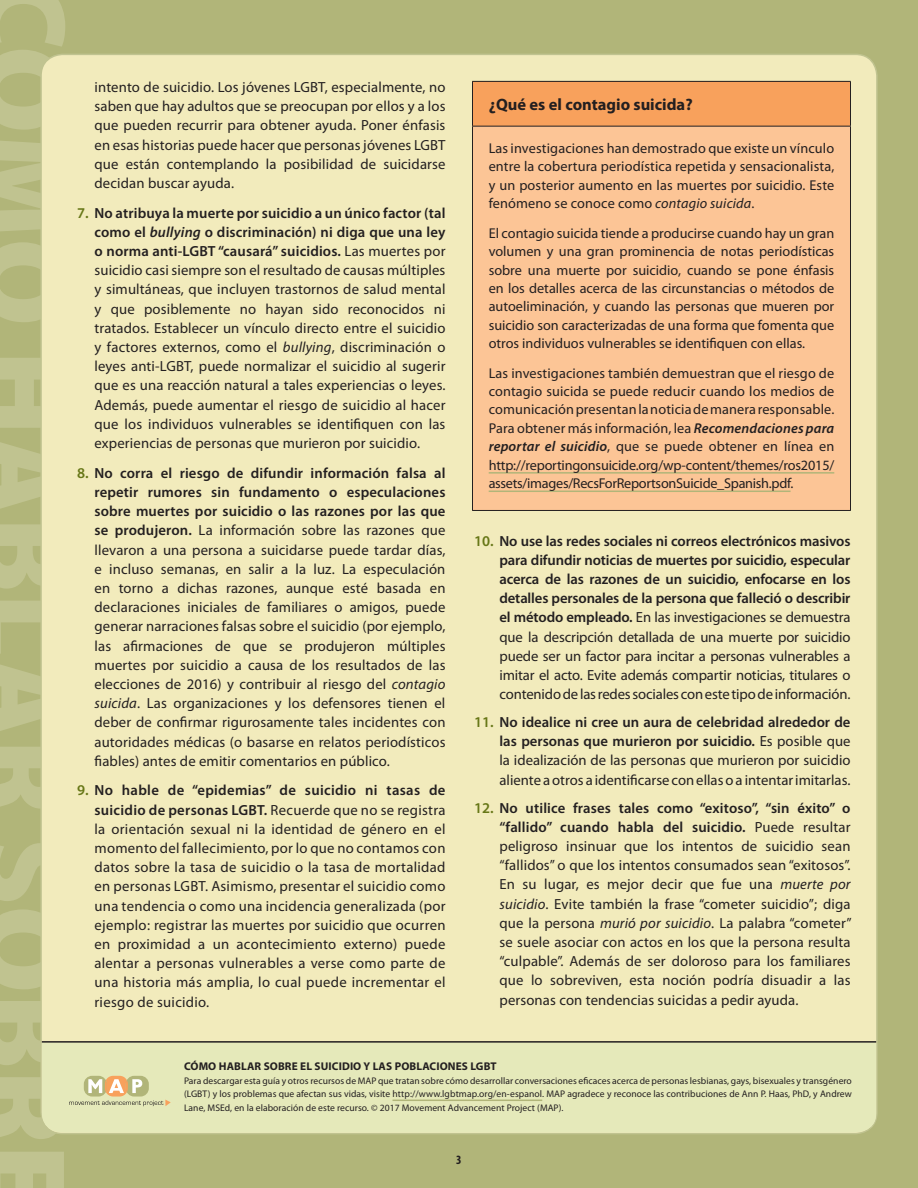
<style>
.page{position:relative;width:918px;height:1188px;background:#b1b579}
.page>*{position:absolute;margin:0;border:0;box-sizing:border-box;transform-origin:0 0}
.t1{font:900 120.75px "Myriad Pro";color:#c0c390}
.Sidebar_Title{font:700 16.5px "Myriad Pro";color:#231f20}
.t2{font:14.7px/19.2px "Myriad Pro";letter-spacing:.01em;color:#231f20;text-align:justify}
.Sidebar_Text{font:14.25px/18.5px "Myriad Pro";color:#231f20;text-align:justify}
.t3{font:700 condensed 12.75px "Myriad Pro";color:#231f20}
.t4{font:700 11.25px "Myriad Pro";letter-spacing:.01em;color:#231f20}
.t5{font:9.6px/13.5px "Myriad Pro";letter-spacing:.005em;color:#231f20;text-align:justify}
.s1{font-weight:600;font-size:15px;color:#677717}
.s2{font-weight:600}
.s3{font-weight:600;font-style:italic}
.s4{font-style:italic}
</style>
<div class="page">
<div style="left:41px;top:54px;width:836px;height:1080px;background:#f2ebbc;border-radius:22px"></div>
<div style="left:472px;top:81px;width:378px;height:45px;background:#f8a15c"></div>
<div style="left:472px;top:126px;width:378px;height:384px;background:#fcc596"></div>
<hr style="left:472px;top:81px;width:379px;height:1px;background:#231f20">
<hr style="left:472px;top:82px;width:1px;height:44px;background:#231f20">
<hr style="left:850px;top:82px;width:1px;height:44px;background:#231f20">
<hr style="left:472px;top:126px;width:379px;height:1px;background:#231f20">
<hr style="left:472px;top:127px;width:1px;height:383px;background:#231f20">
<hr style="left:850px;top:127px;width:1px;height:383px;background:#231f20">
<hr style="left:472px;top:510px;width:379px;height:1px;background:#231f20">
<hr style="left:489px;top:472px;width:345px;height:2px;background:#b1b579">
<hr style="left:489px;top:491px;width:302px;height:1px;background:#b1b579">
<div style="left:42px;top:1043px;width:834px;height:90px;background:#e5e9ba"></div>
<hr style="left:42px;top:1041px;width:834px;height:2px;background:#231f20">
<hr style="left:393px;top:1100px;width:149px;height:1px;background:#b1b579">
<svg style="left:69px;top:1076px;width:102px;height:30px"></svg>
<h1 class="t1" style="left:104px;top:-23px;width:1235px;rotate:90deg">COMO HABLAR SOBRE</h1>
<p class="t2" style="left:94px;top:77px;width:353px">intento de suicidio. Los jóvenes LGBT, especialmente, no saben que hay adultos que se preocupan por ellos y a los que pueden recurrir para obtener ayuda. Poner énfasis en esas historias puede hacer que personas jóvenes LGBT que están contemplando la posibilidad de suicidarse decidan buscar ayuda.</p>
<p class="t2" style="left:94px;top:203px;width:353px;text-indent:-17px"><span class="s1">7.</span> <span class="s2">No atribuya la muerte por suicidio a un único factor (tal como el</span> <span class="s3">bullying</span> <span class="s2">o discriminación) ni diga que una ley o norma anti-LGBT “causará” suicidios.</span> Las muertes por suicidio casi siempre son el resultado de causas múltiples y simultáneas, que incluyen trastornos de salud mental y que posiblemente no hayan sido reconocidos ni tratados. Establecer un vínculo directo entre el suicidio y factores externos, como el <span class="s4">bullying</span>, discriminación o leyes anti-LGBT, puede normalizar el suicidio al sugerir que es una reacción natural a tales experiencias o leyes.<br>Además, puede aumentar el riesgo de suicidio al hacer que los individuos vulnerables se identifiquen con las experiencias de personas que murieron por suicidio.</p>
<p class="t2" style="left:94px;top:463px;width:353px;text-indent:-17px"><span class="s1">8.</span> <span class="s2">No corra el riesgo de difundir información falsa al repetir rumores sin fundamento o especulaciones sobre muertes por suicidio o las razones por las que se produjeron.</span> La información sobre las razones que llevaron a una persona a suicidarse puede tardar días, e incluso semanas, en salir a la luz. La especulación en torno a dichas razones, aunque esté basada en declaraciones iniciales de familiares o amigos, puede generar narraciones falsas sobre el suicidio (por ejemplo, las afirmaciones de que se produjeron múltiples muertes por suicidio a causa de los resultados de las elecciones de 2016) y contribuir al riesgo del <span class="s4">contagio suicida</span>. Las organizaciones y los defensores tienen el deber de confirmar rigurosamente tales incidentes con autoridades médicas (o basarse en relatos periodísticos fiables) antes de emitir comentarios en público.</p>
<p class="t2" style="left:94px;top:781px;width:353px;text-indent:-17px"><span class="s1">9.</span> <span class="s2">No hable de “epidemias” de suicidio ni tasas de suicidio de personas LGBT.</span> Recuerde que no se registra la orientación sexual ni la identidad de género en el momento del fallecimiento, por lo que no contamos con datos sobre la tasa de suicidio o la tasa de mortalidad en personas LGBT. Asimismo, presentar el suicidio como una tendencia o como una incidencia generalizada (por ejemplo: registrar las muertes por suicidio que ocurren en proximidad a un acontecimiento externo) puede alentar a personas vulnerables a verse como parte de una historia más amplia, lo cual puede incrementar el riesgo de suicidio.</p>
<p class="Sidebar_Title" style="left:489px;top:94px;width:206px">¿Qué es el contagio suicida?</p>
<p class="Sidebar_Text" style="left:489px;top:139px;width:347px">Las investigaciones han demostrado que existe un vínculo entre la cobertura periodística repetida y sensacionalista, y un posterior aumento en las muertes por suicidio. Este fenómeno se conoce como <span class="s4">contagio suicida</span>.</p>
<p class="Sidebar_Text" style="left:489px;top:223px;width:347px">El contagio suicida tiende a producirse cuando hay un gran volumen y una gran prominencia de notas periodísticas sobre una muerte por suicidio, cuando se pone énfasis en los detalles acerca de las circunstancias o métodos de autoeliminación, y cuando las personas que mueren por suicidio son caracterizadas de una forma que fomenta que otros individuos vulnerables se identifiquen con ellas.</p>
<p class="Sidebar_Text" style="left:489px;top:363px;width:347px">Las investigaciones también demuestran que el riesgo de contagio suicida se puede reducir cuando los medios de comunicación presentan la noticia de manera responsable.<br>Para obtener más información, lea <span class="s3">Recomendaciones para reportar el suicidio</span>, que se puede obtener en línea en http://reportingonsuicide.org/wp-content/themes/ros2015/ assets/images/RecsForReportsonSuicide_Spanish.pdf.</p>
<p class="t2" style="left:500px;top:531px;width:353px;text-indent:-25px"><span class="s1">10.</span> <span class="s2">No use las redes sociales ni correos electrónicos masivos para difundir noticias de muertes por suicidio, especular acerca de las razones de un suicidio, enfocarse en los detalles personales de la persona que falleció o describir el método empleado.</span> En las investigaciones se demuestra que la descripción detallada de una muerte por suicidio puede ser un factor para incitar a personas vulnerables a imitar el acto. Evite además compartir noticias, titulares o contenido de las redes sociales con este tipo de información.</p>
<p class="t2" style="left:500px;top:712px;width:353px;text-indent:-25px"><span class="s1">11.</span> <span class="s2">No idealice ni cree un aura de celebridad alrededor de las personas que murieron por suicidio.</span> Es posible que la idealización de las personas que murieron por suicidio aliente a otros a identificarse con ellas o a intentar imitarlas.</p>
<p class="t2" style="left:500px;top:798px;width:354px;text-indent:-25px"><span class="s1">12.</span> <span class="s2">No utilice frases tales como “exitoso”, “sin éxito” o “fallido” cuando habla del suicidio.</span> Puede resultar peligroso insinuar que los intentos de suicidio sean “fallidos” o que los intentos consumados sean “exitosos”.<br>En su lugar, es mejor decir que fue una <span class="s4">muerte por suicidio</span>. Evite también la frase “cometer suicidio”; diga que la persona <span class="s4">murió por suicidio</span>. La palabra “cometer” se suele asociar con actos en los que la persona resulta “culpable”. Además de ser doloroso para los familiares que lo sobreviven, esta noción podría disuadir a las personas con tendencias suicidas a pedir ayuda.</p>
<p class="t4" style="left:184px;top:1059px;width:314px">CÓMO HABLAR SOBRE EL SUICIDIO Y LAS POBLACIONES LGBT</p>
<p class="t5" style="left:184px;top:1074px;width:669px">Para descargar esta guía y otros recursos de MAP que tratan sobre cómo desarrollar conversaciones eficaces acerca de personas lesbianas, gays, bisexuales y transgénero (LGBT) y los problemas que afectan sus vidas, visite http://www.lgbtmap.org/en-espanol. MAP agradece y reconoce las contribuciones de Ann P. Haas, PhD, y Andrew Lane, MSEd, en la elaboración de este recurso. © 2017 Movement Advancement Project (MAP).</p>
<p class="t3" style="left:456px;top:1152px;width:7px">3</p>
</div>
